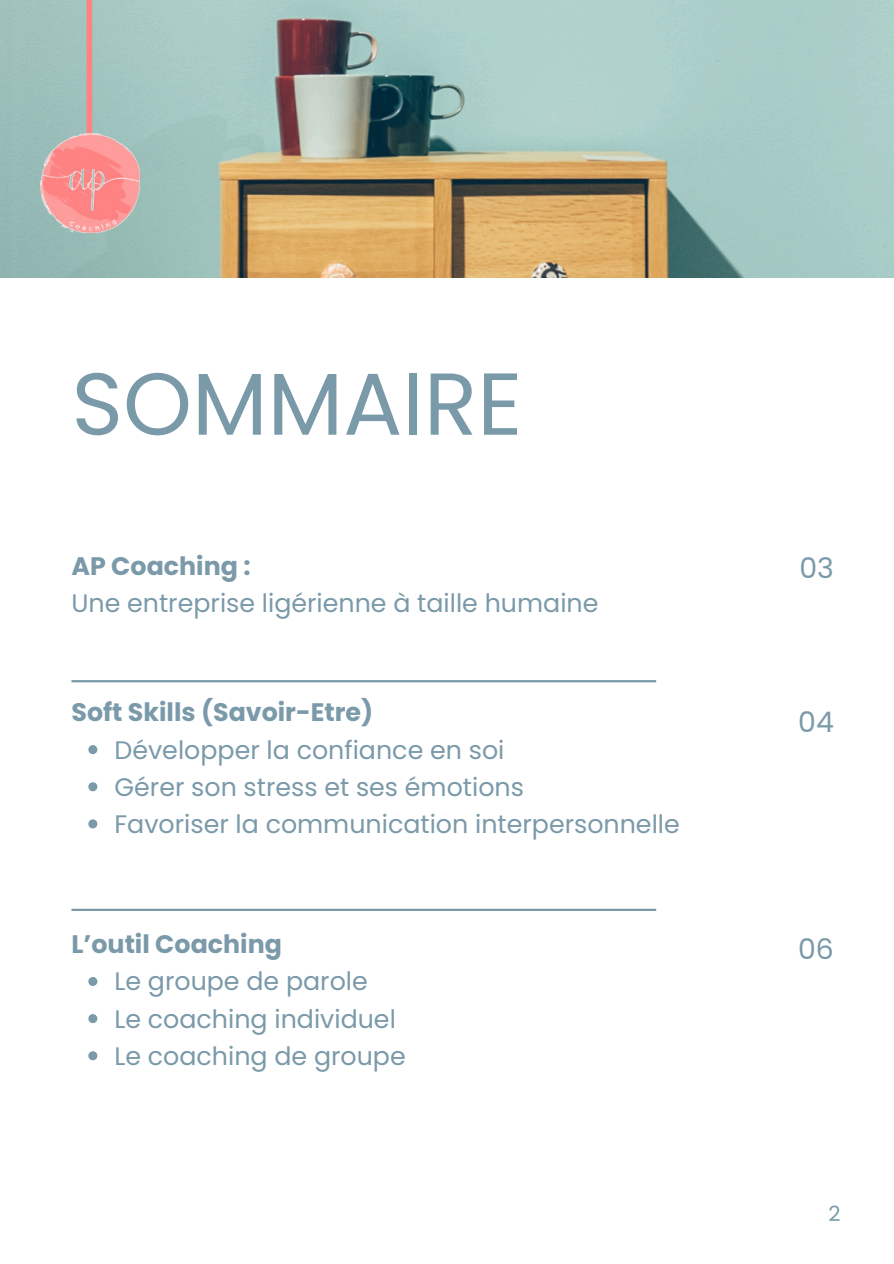
<style>
.page{position:relative;width:894px;height:1264px;background:#fff}
.page>*{position:absolute;margin:0;border:0;box-sizing:border-box;transform-origin:0 0}
.t1{font:87.75px "Poppins";color:#7a99a9}
.t2{font:28.35px "Poppins";color:#7a99a9}
.t3{font:25.35px "Poppins";color:#7a99a9}
.t4{font:700 25.35px "Poppins";color:#7a99a9}
.t5{font:21px "Poppins";color:#7a99a9}
</style>
<div class="page">
<img style="left:0;top:0;width:893px;height:278px">
<hr style="left:71px;top:680px;width:585px;height:2px;background:#7a99a9">
<hr style="left:71px;top:908px;width:585px;height:3px;background:#7a99a9">
<svg style="left:88px;top:745px;width:9px;height:9px"></svg>
<svg style="left:88px;top:782px;width:9px;height:9px"></svg>
<svg style="left:88px;top:819px;width:9px;height:9px"></svg>
<svg style="left:88px;top:977px;width:9px;height:9px"></svg>
<svg style="left:88px;top:1014px;width:9px;height:9px"></svg>
<svg style="left:88px;top:1051px;width:9px;height:9px"></svg>
<div style="left:86px;top:0;width:6px;height:157px;background:#ff8383"></div>
<img style="left:18px;top:108px;width:142px;height:150px">
<p class="t1" style="left:71px;top:342px;width:452px">SOMMAIRE</p>
<h2 class="t4" style="left:71px;top:548px;width:180px">AP Coaching :</h2>
<h2 class="t3" style="left:71px;top:586px;width:528px">Une entreprise ligérienne à taille humaine</h2>
<h2 class="t4" style="left:71px;top:695px;width:303px">Soft Skills (Savoir-Etre)</h2>
<h3 class="t3" style="left:114px;top:732px;width:391px">Développer la confiance en soi</h3>
<p class="t3" style="left:114px;top:769px;width:411px">Gérer son stress et ses émotions</p>
<p class="t3" style="left:114px;top:806px;width:566px">Favoriser la communication interpersonnelle</p>
<p class="t4" style="left:71px;top:926px;width:212px">L’outil Coaching</p>
<h3 class="t3" style="left:114px;top:963px;width:255px">Le groupe de parole</h3>
<p class="t3" style="left:114px;top:1001px;width:283px">Le coaching individuel</p>
<p class="t3" style="left:114px;top:1038px;width:293px">Le coaching de groupe</p>
<h1 class="t2" style="left:799px;top:548px;width:36px">03</h1>
<p class="t2" style="left:798px;top:702px;width:37px">04</p>
<p class="t2" style="left:797px;top:929px;width:37px">06</p>
<p class="t5" style="left:828px;top:1199px;width:14px">2</p>
</div>
